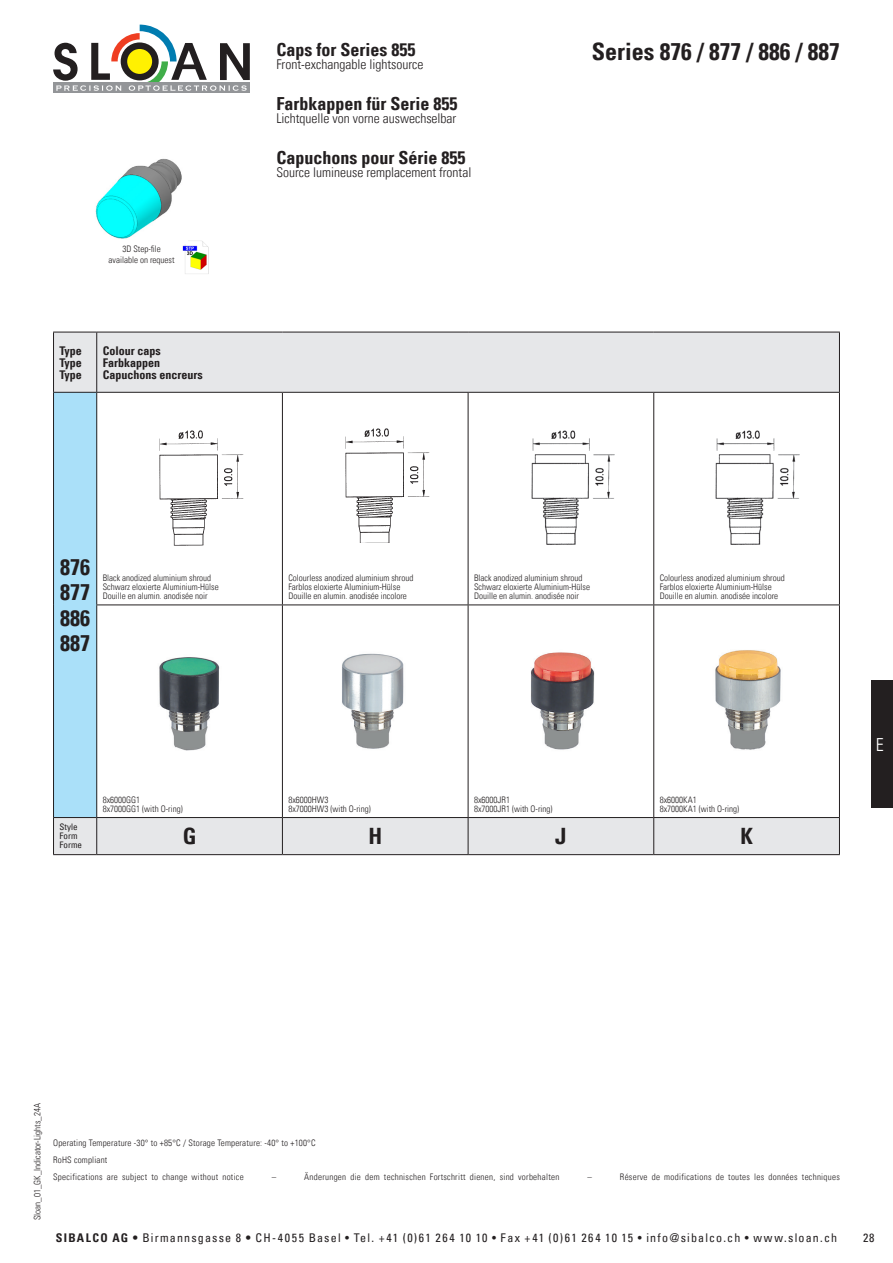
<style>
.page{position:relative;width:893px;height:1263px;background:#fff}
.page>*{position:absolute;margin:0;border:0;box-sizing:border-box;transform-origin:0 0}
.t1{font:700 condensed 24px "Univers LT";color:#231f20}
.t2{font:700 condensed 22.5px "Univers LT";color:#231f20}
.t3{font:700 condensed 18px "Univers LT";color:#231f20}
.t4{font:300 condensed 18px "Univers LT";color:#fff}
.t5{font:300 condensed 13.5px "Univers LT";color:#231f20}
.t6{font:condensed 12px "Univers LT";letter-spacing:.1em;color:#231f20}
.t7{font:700 condensed 12px "Univers LT";color:#231f20}
.t8{font:300 condensed 9px/10.8px "Univers LT";color:#231f20;text-align:center}
.t9{font:300 condensed 9px "Univers LT";letter-spacing:.03em;color:#231f20}
.t10{font:300 condensed 9px "Univers LT";letter-spacing:.02em;color:#231f20}
.t11{font:condensed 9px "Univers LT";color:#231f20}
.s1{font-weight:700}
</style>
<div class="page">
<div style="left:53px;top:82px;width:197px;height:11px;background:#939598"></div>
<svg style="left:53px;top:25px;width:197px;height:66px"></svg>
<div style="left:872px;top:680px;width:21px;height:128px;background:#231f20"></div>
<img style="left:182px;top:240px;width:27px;height:34px">
<div style="left:54px;top:333px;width:785px;height:59px;background:#e6e7e9"></div>
<div style="left:54px;top:392px;width:43px;height:425px;background:#aae0f9"></div>
<div style="left:54px;top:818px;width:785px;height:36px;background:#e6e7e9"></div>
<hr style="left:53px;top:332px;width:44px;height:1px;background:#231f20">
<hr style="left:53px;top:332px;width:1px;height:60px;background:#231f20">
<hr style="left:97px;top:332px;width:185px;height:1px;background:#231f20">
<hr style="left:96px;top:332px;width:1px;height:60px;background:#231f20">
<hr style="left:282px;top:332px;width:186px;height:1px;background:#231f20">
<hr style="left:468px;top:332px;width:186px;height:1px;background:#231f20">
<hr style="left:654px;top:332px;width:186px;height:1px;background:#231f20">
<hr style="left:839px;top:332px;width:1px;height:60px;background:#231f20">
<hr style="left:53px;top:392px;width:44px;height:1px;background:#231f20">
<hr style="left:53px;top:393px;width:1px;height:212px;background:#231f20">
<hr style="left:97px;top:392px;width:185px;height:1px;background:#231f20">
<hr style="left:96px;top:393px;width:1px;height:211px;background:#231f20">
<hr style="left:282px;top:392px;width:186px;height:1px;background:#231f20">
<hr style="left:282px;top:393px;width:1px;height:211px;background:#231f20">
<hr style="left:468px;top:392px;width:186px;height:1px;background:#231f20">
<hr style="left:468px;top:393px;width:1px;height:211px;background:#231f20">
<hr style="left:654px;top:392px;width:186px;height:1px;background:#231f20">
<hr style="left:653px;top:393px;width:1px;height:211px;background:#231f20">
<hr style="left:839px;top:393px;width:1px;height:211px;background:#231f20">
<hr style="left:53px;top:605px;width:1px;height:212px;background:#231f20">
<hr style="left:96px;top:604px;width:186px;height:1px;background:#231f20">
<hr style="left:96px;top:605px;width:1px;height:212px;background:#231f20">
<hr style="left:282px;top:604px;width:186px;height:1px;background:#231f20">
<hr style="left:282px;top:605px;width:1px;height:212px;background:#231f20">
<hr style="left:468px;top:604px;width:186px;height:1px;background:#231f20">
<hr style="left:468px;top:605px;width:1px;height:212px;background:#231f20">
<hr style="left:654px;top:604px;width:186px;height:1px;background:#231f20">
<hr style="left:653px;top:605px;width:1px;height:212px;background:#231f20">
<hr style="left:839px;top:605px;width:1px;height:212px;background:#231f20">
<hr style="left:53px;top:817px;width:44px;height:1px;background:#231f20">
<hr style="left:53px;top:818px;width:1px;height:36px;background:#231f20">
<hr style="left:97px;top:817px;width:185px;height:1px;background:#231f20">
<hr style="left:96px;top:818px;width:1px;height:36px;background:#231f20">
<hr style="left:282px;top:817px;width:186px;height:1px;background:#231f20">
<hr style="left:282px;top:818px;width:1px;height:36px;background:#231f20">
<hr style="left:468px;top:817px;width:186px;height:1px;background:#231f20">
<hr style="left:468px;top:818px;width:1px;height:36px;background:#231f20">
<hr style="left:654px;top:817px;width:186px;height:1px;background:#231f20">
<hr style="left:653px;top:818px;width:1px;height:36px;background:#231f20">
<hr style="left:839px;top:818px;width:1px;height:36px;background:#231f20">
<hr style="left:53px;top:854px;width:44px;height:1px;background:#231f20">
<hr style="left:97px;top:854px;width:185px;height:1px;background:#231f20">
<hr style="left:282px;top:854px;width:186px;height:1px;background:#231f20">
<hr style="left:468px;top:854px;width:186px;height:1px;background:#231f20">
<hr style="left:654px;top:854px;width:186px;height:1px;background:#231f20">
<img style="left:95px;top:158px;width:92px;height:85px">
<img style="left:160px;top:430px;width:84px;height:115px">
<img style="left:159px;top:657px;width:61px;height:94px">
<img style="left:342px;top:653px;width:62px;height:96px">
<img style="left:531px;top:652px;width:64px;height:98px">
<img style="left:715px;top:650px;width:66px;height:100px">
<img style="left:716px;top:430px;width:84px;height:115px">
<img style="left:531px;top:430px;width:84px;height:115px">
<img style="left:345px;top:429px;width:84px;height:114px">
<p class="t8" style="left:109px;top:243px;width:67px">3D Step-file available on request</p>
<p class="t7" style="left:60px;top:343px;width:24px">Type</p>
<p class="t7" style="left:60px;top:355px;width:24px">Type</p>
<p class="t7" style="left:60px;top:367px;width:24px">Type</p>
<p class="t7" style="left:103px;top:343px;width:59px">Colour caps</p>
<p class="t7" style="left:103px;top:355px;width:59px">Farbkappen</p>
<p class="t7" style="left:103px;top:367px;width:101px">Capuchons encreurs</p>
<p class="t3" style="left:276px;top:38px;width:140px">Caps for Series 855</p>
<p class="t5" style="left:276px;top:56px;width:148px">Front-exchangable lightsource</p>
<p class="t3" style="left:276px;top:92px;width:182px">Farbkappen für Serie 855</p>
<p class="t5" style="left:276px;top:110px;width:181px">Lichtquelle von vorne auswechselbar</p>
<p class="t3" style="left:276px;top:146px;width:190px">Capuchons pour Série 855</p>
<p class="t5" style="left:276px;top:164px;width:196px">Source lumineuse remplacement frontal</p>
<p class="t1" style="left:592px;top:37px;width:249px">Series 876 / 877 / 886 / 887</p>
<p class="t2" style="left:60px;top:553px;width:31px">876</p>
<p class="t2" style="left:60px;top:578px;width:31px">877</p>
<p class="t2" style="left:60px;top:604px;width:31px">886</p>
<p class="t2" style="left:60px;top:629px;width:31px">887</p>
<p class="t8" style="left:103px;top:572px;width:110px">Black anodized aluminium shroud</p>
<p class="t8" style="left:103px;top:581px;width:117px">Schwarz eloxierte Aluminium-Hülse</p>
<p class="t8" style="left:103px;top:590px;width:106px">Douille en alumin. anodisée noir</p>
<p class="t8" style="left:288px;top:572px;width:126px">Colourless anodized aluminium shroud</p>
<p class="t8" style="left:288px;top:581px;width:113px">Farblos eloxierte Aluminium-Hülse</p>
<p class="t8" style="left:288px;top:590px;width:120px">Douille en alumin. anodisée incolore</p>
<p class="t8" style="left:474px;top:572px;width:110px">Black anodized aluminium shroud</p>
<p class="t8" style="left:474px;top:581px;width:117px">Schwarz eloxierte Aluminium-Hülse</p>
<p class="t8" style="left:474px;top:590px;width:106px">Douille en alumin. anodisée noir</p>
<p class="t8" style="left:660px;top:572px;width:126px">Colourless anodized aluminium shroud</p>
<p class="t8" style="left:660px;top:581px;width:113px">Farblos eloxierte Aluminium-Hülse</p>
<p class="t8" style="left:660px;top:590px;width:120px">Douille en alumin. anodisée incolore</p>
<p class="t11" style="left:60px;top:821px;width:19px">Style</p>
<p class="t11" style="left:60px;top:830px;width:19px">Form</p>
<p class="t11" style="left:60px;top:839px;width:24px">Forme</p>
<p class="t8" style="left:103px;top:794px;width:39px">8x6000GG1</p>
<p class="t8" style="left:103px;top:803px;width:81px">8x7000GG1 (with O-ring)</p>
<p class="t8" style="left:288px;top:794px;width:41px">8x6000HW3</p>
<p class="t8" style="left:288px;top:803px;width:84px">8x7000HW3 (with O-ring)</p>
<p class="t8" style="left:474px;top:794px;width:37px">8x6000JR1</p>
<p class="t8" style="left:474px;top:803px;width:80px">8x7000JR1 (with O-ring)</p>
<p class="t8" style="left:660px;top:794px;width:38px">8x6000KA1</p>
<p class="t8" style="left:660px;top:803px;width:81px">8x7000KA1 (with O-ring)</p>
<p class="t2" style="left:183px;top:822px;width:15px">G</p>
<p class="t2" style="left:368px;top:822px;width:15px">H</p>
<p class="t2" style="left:555px;top:822px;width:13px">J</p>
<p class="t2" style="left:740px;top:822px;width:14px">K</p>
<h3 class="t4" style="left:876px;top:733px;width:9px">E</h3>
<p class="t8" style="left:32px;top:1220px;width:119px;rotate:-90deg">Sloan_01_GK_Indicator-Lights_24A</p>
<p class="t10" style="left:53px;top:1137px;width:264px">Operating Temperature -30° to +85°C / Storage Temperature: -40° to +100°C</p>
<p class="t10" style="left:53px;top:1154px;width:56px">RoHS compliant</p>
<p class="t9" style="left:53px;top:1171px;width:192px">Specifications are subject to change without notice</p>
<p class="t8" style="left:272px;top:1171px;width:6px">–</p>
<p class="t9" style="left:304px;top:1171px;width:257px">Änderungen die dem technischen Fortschritt dienen, sind vorbehalten</p>
<p class="t8" style="left:587px;top:1171px;width:6px">–</p>
<p class="t9" style="left:620px;top:1171px;width:221px">Réserve de modifications de toutes les données techniques</p>
<h3 class="t6" style="left:56px;top:1230px;width:783px"><span class="s1">SIBALCO AG •</span> Birmannsgasse 8 <span class="s1">•</span> CH-4055 Basel • Tel. +41 (0)61 264 10 10 • Fax +41 (0)61 264 10 15 • info@sibalco.ch • www.sloan.ch</h3>
<h3 class="t6" style="left:863px;top:1230px;width:13px">28</h3>
</div>
